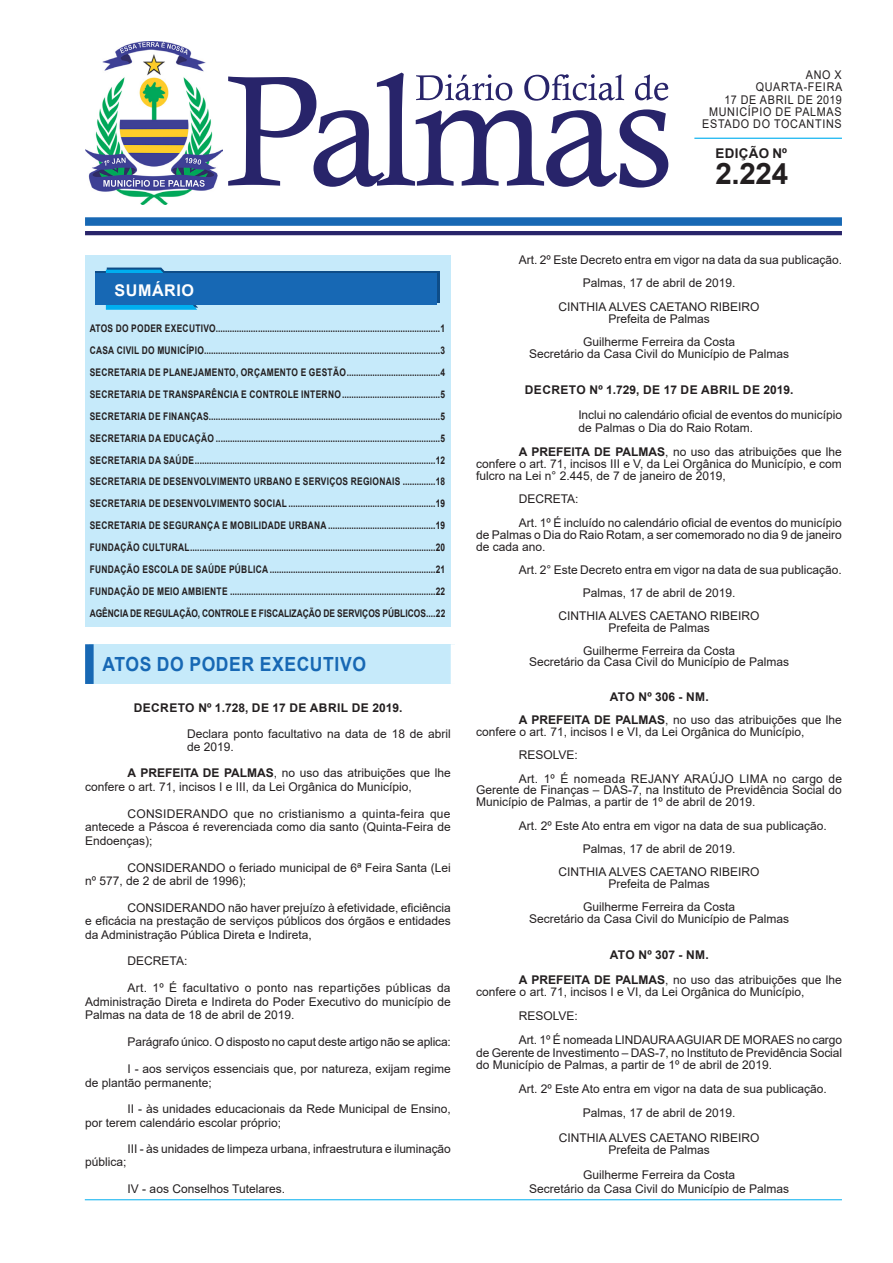
<style>
.page{position:relative;width:893px;height:1263px;background:#fff}
.page>*{position:absolute;margin:0;border:0;box-sizing:border-box;transform-origin:0 0}
.t1{font:700 29.55px "Arial";color:#231f20}
.t2{font:700 19.5px "Arial";letter-spacing:.035em;color:#1768b4;scale:.9 1}
.t3{font:700 16.2px "Arial";letter-spacing:.035em;color:#fff}
.t4{font:700 13.35px "Arial";letter-spacing:.025em;color:#231f20}
.t5{font:12px/13.5px "Arial";color:#231f20}
.t6{font:700 12px/23.2px "Arial";letter-spacing:.025em;color:#231f20}
.t7{font:12px/12.3px "Arial";letter-spacing:.065em;color:#231f20;text-align:right;scale:.9 1}
.t8{font:700 10.5px/21.9px "Arial";color:#231f20;text-align:justify;scale:.8 1}
.s1{font-weight:700}
.s2{font-weight:400}
</style>
<div class="page">
<div style="left:85px;top:255px;width:365px;height:371px;background:#c6eafa"></div>
<div style="left:85px;top:217px;width:757px;height:9px;background:#1768b4"></div>
<hr style="left:85px;top:231px;width:757px;height:4px;background:#28246a">
<hr style="left:694px;top:138px;width:148px;height:1px;background:#00aeef">
<svg style="left:228px;top:73px;width:440px;height:115px"></svg>
<svg style="left:96px;top:272px;width:344px;height:31px"></svg>
<svg style="left:106px;top:268px;width:92px;height:42px"></svg>
<div style="left:96px;top:274px;width:341px;height:31px;background:#1768b4"></div>
<img style="left:85px;top:41px;width:138px;height:164px">
<hr style="left:85px;top:1199px;width:757px;height:1px;background:#00aeef">
<div style="left:89px;top:644px;width:366px;height:40px;background:#c6eafa"></div>
<div style="left:85px;top:644px;width:9px;height:40px;background:#1768b4"></div>
<div style="left:451px;top:644px;width:8px;height:40px;background:#fff"></div>
<p class="t7" style="left:702px;top:69px;width:157px">ANO X<br>QUARTA-FEIRA<br>17 DE ABRIL DE 2019<br>MUNICÍPIO DE PALMAS<br>ESTADO DO TOCANTINS</p>
<h1 class="t1" style="left:715px;top:153px;width:74px">2.224</h1>
<p class="t4" style="left:716px;top:144px;width:73px">EDIÇÃO Nº</p>
<h3 class="t3" style="left:114px;top:279px;width:81px">SUMÁRIO</h3>
<p class="t8" style="left:90px;top:318px;width:446px">ATOS DO PODER EXECUTIVO................................................................................................1<br>CASA CIVIL DO MUNICÍPIO.....................................................................................................3<br>SECRETARIA DE PLANEJAMENTO, ORÇAMENTO E GESTÃO........................................4<br>SECRETARIA DE TRANSPARÊNCIA E CONTROLE INTERNO..........................................5<br>SECRETARIA DE FINANÇAS...................................................................................................5<br>SECRETARIA DA EDUCAÇÃO ................................................................................................5<br>SECRETARIA DA SAÚDE.......................................................................................................12<br>SECRETARIA DE DESENVOLVIMENTO URBANO E SERVIÇOS REGIONAIS ..............18<br>SECRETARIA DE DESENVOLVIMENTO SOCIAL ...............................................................19<br>SECRETARIA DE SEGURANÇA E MOBILIDADE URBANA ..............................................19<br>FUNDAÇÃO CULTURAL.........................................................................................................20<br>FUNDAÇÃO ESCOLA DE SAÚDE PÚBLICA .......................................................................21<br>FUNDAÇÃO DE MEIO AMBIENTE ........................................................................................22<br>AGÊNCIA DE REGULAÇÃO, CONTROLE E FISCALIZAÇÃO DE SERVIÇOS PÚBLICOS....22</p>
<h2 class="t2" style="left:102px;top:651px;width:294px">ATOS DO PODER EXECUTIVO</h2>
<p class="t6" style="left:134px;top:697px;width:270px">DECRETO Nº 1.728, DE 17 DE ABRIL DE 2019.</p>
<p class="t5" style="left:187px;top:727px;width:265px">Declara ponto facultativo na data de 18 de abril de 2019.</p>
<p class="t5" style="left:85px;top:766px;width:367px;text-indent:43px"><span class="s1">A PREFEITA DE PALMAS</span>, no uso das atribuições que lhe confere o art. 71, incisos I e III, da Lei Orgânica do Município,</p>
<p class="t5" style="left:85px;top:807px;width:367px;text-align:justify;text-indent:43px">CONSIDERANDO que no cristianismo a quinta-feira que antecede a Páscoa é reverenciada como dia santo (Quinta-Feira de Endoenças);</p>
<p class="t5" style="left:85px;top:861px;width:367px;text-indent:43px">CONSIDERANDO o feriado municipal de 6ª Feira Santa (Lei nº 577, de 2 de abril de 1996);</p>
<p class="t5" style="left:85px;top:901px;width:367px;text-align:justify;text-indent:43px">CONSIDERANDO não haver prejuízo à efetividade, eficiência e eficácia na prestação de serviços públicos dos órgãos e entidades da Administração Pública Direta e Indireta,</p>
<p class="t5" style="left:128px;top:954px;width:61px">DECRETA:</p>
<p class="t5" style="left:85px;top:981px;width:367px;text-align:justify;text-indent:43px">Art. 1º É facultativo o ponto nas repartições públicas da Administração Direta e Indireta do Poder Executivo do município de Palmas na data de 18 de abril de 2019.</p>
<p class="t5" style="left:128px;top:1035px;width:325px">Parágrafo único. O disposto no caput deste artigo não se aplica:</p>
<p class="t5" style="left:85px;top:1062px;width:367px;text-indent:43px">I - aos serviços essenciais que, por natureza, exijam regime de plantão permanente;</p>
<p class="t5" style="left:85px;top:1102px;width:367px;text-indent:43px">II - às unidades educacionais da Rede Municipal de Ensino, por terem calendário escolar próprio;</p>
<p class="t5" style="left:128px;top:1142px;width:325px">III - às unidades de limpeza urbana, infraestrutura e iluminação</p>
<p class="t5" style="left:85px;top:1155px;width:43px">pública;</p>
<p class="t5" style="left:128px;top:1182px;width:159px">IV - aos Conselhos Tutelares.</p>
<p class="t5" style="left:519px;top:253px;width:325px">Art. 2º Este Decreto entra em vigor na data da sua publicação.</p>
<p class="t5" style="left:583px;top:276px;width:154px">Palmas, 17 de abril de 2019.</p>
<p class="t5" style="left:559px;top:300px;width:202px">CINTHIA ALVES CAETANO RIBEIRO</p>
<p class="t5" style="left:583px;top:306px;width:154px;line-height:23.7px;text-align:center">Prefeita de Palmas<br>Guilherme Ferreira da Costa</p>
<p class="t5" style="left:529px;top:347px;width:262px">Secretário da Casa Civil do Município de Palmas</p>
<p class="t6" style="left:525px;top:378px;width:270px">DECRETO Nº 1.729, DE 17 DE ABRIL DE 2019.</p>
<p class="t5" style="left:578px;top:409px;width:265px;line-height:12.9px">Inclui no calendário oficial de eventos do município de Palmas o Dia do Raio Rotam.</p>
<p class="t5" style="left:476px;top:446px;width:367px;line-height:11.9px;text-align:justify;text-indent:43px"><span class="s1">A PREFEITA DE PALMAS</span>, no uso das atribuições que lhe confere o art. 71, incisos III e V, da Lei Orgânica do Município, e com fulcro na Lei n° 2.445, de 7 de janeiro de 2019,</p>
<p class="t5" style="left:519px;top:487px;width:325px;line-height:23.7px">DECRETA:<br>Art. 1º É incluído no calendário oficial de eventos do município</p>
<p class="t5" style="left:476px;top:529px;width:367px;line-height:11.9px">de Palmas o Dia do Raio Rotam, a ser comemorado no dia 9 de janeiro de cada ano.</p>
<p class="t5" style="left:519px;top:563px;width:325px">Art. 2° Este Decreto entra em vigor na data de sua publicação.</p>
<p class="t5" style="left:583px;top:586px;width:154px">Palmas, 17 de abril de 2019.</p>
<p class="t5" style="left:559px;top:609px;width:202px">CINTHIA ALVES CAETANO RIBEIRO</p>
<p class="t5" style="left:583px;top:616px;width:154px;line-height:23.1px;text-align:center">Prefeita de Palmas<br>Guilherme Ferreira da Costa</p>
<p class="t5" style="left:529px;top:655px;width:262px">Secretário da Casa Civil do Município de Palmas</p>
<p class="t6" style="left:519px;top:685px;width:325px;text-indent:91px">ATO Nº 306 - NM.<br>A PREFEITA DE PALMAS<span class="s2">, no uso das atribuições que lhe</span></p>
<p class="t5" style="left:519px;top:720px;width:325px;line-height:23.4px;text-indent:-43px">confere o art. 71, incisos I e VI, da Lei Orgânica do Município,<br>RESOLVE:<br>Art. 1º É nomeada REJANY ARAÚJO LIMA no cargo de</p>
<p class="t5" style="left:476px;top:784px;width:367px;line-height:11.7px">Gerente de Finanças – DAS-7, na Instituto de Previdência Social do<br>Município de Palmas, a partir de 1º de abril de 2019.</p>
<p class="t5" style="left:519px;top:818px;width:309px">Art. 2º Este Ato entra em vigor na data de sua publicação.</p>
<p class="t5" style="left:583px;top:842px;width:154px">Palmas, 17 de abril de 2019.</p>
<p class="t5" style="left:559px;top:865px;width:202px">CINTHIA ALVES CAETANO RIBEIRO</p>
<p class="t5" style="left:583px;top:872px;width:154px;line-height:23.4px;text-align:center">Prefeita de Palmas<br>Guilherme Ferreira da Costa</p>
<p class="t5" style="left:529px;top:912px;width:262px">Secretário da Casa Civil do Município de Palmas</p>
<p class="t6" style="left:519px;top:943px;width:325px;line-height:24.2px;text-indent:91px">ATO Nº 307 - NM.<br>A PREFEITA DE PALMAS<span class="s2">, no uso das atribuições que lhe</span></p>
<p class="t5" style="left:519px;top:979px;width:325px;line-height:24.3px;text-indent:-43px">confere o art. 71, incisos I e VI, da Lei Orgânica do Município,<br>RESOLVE:<br>Art. 1º É nomeada LINDAURA AGUIAR DE MORAES no cargo</p>
<p class="t5" style="left:476px;top:1046px;width:367px;line-height:12.1px">de Gerente de Investimento – DAS-7, no Instituto de Previdência Social do Município de Palmas, a partir de 1º de abril de 2019.</p>
<p class="t5" style="left:519px;top:1082px;width:309px">Art. 2º Este Ato entra em vigor na data de sua publicação.</p>
<p class="t5" style="left:583px;top:1106px;width:154px">Palmas, 17 de abril de 2019.</p>
<p class="t5" style="left:559px;top:1130px;width:202px">CINTHIA ALVES CAETANO RIBEIRO</p>
<p class="t5" style="left:583px;top:1137px;width:154px;line-height:24.9px;text-align:center">Prefeita de Palmas<br>Guilherme Ferreira da Costa</p>
<p class="t5" style="left:529px;top:1182px;width:262px">Secretário da Casa Civil do Município de Palmas</p>
</div>
